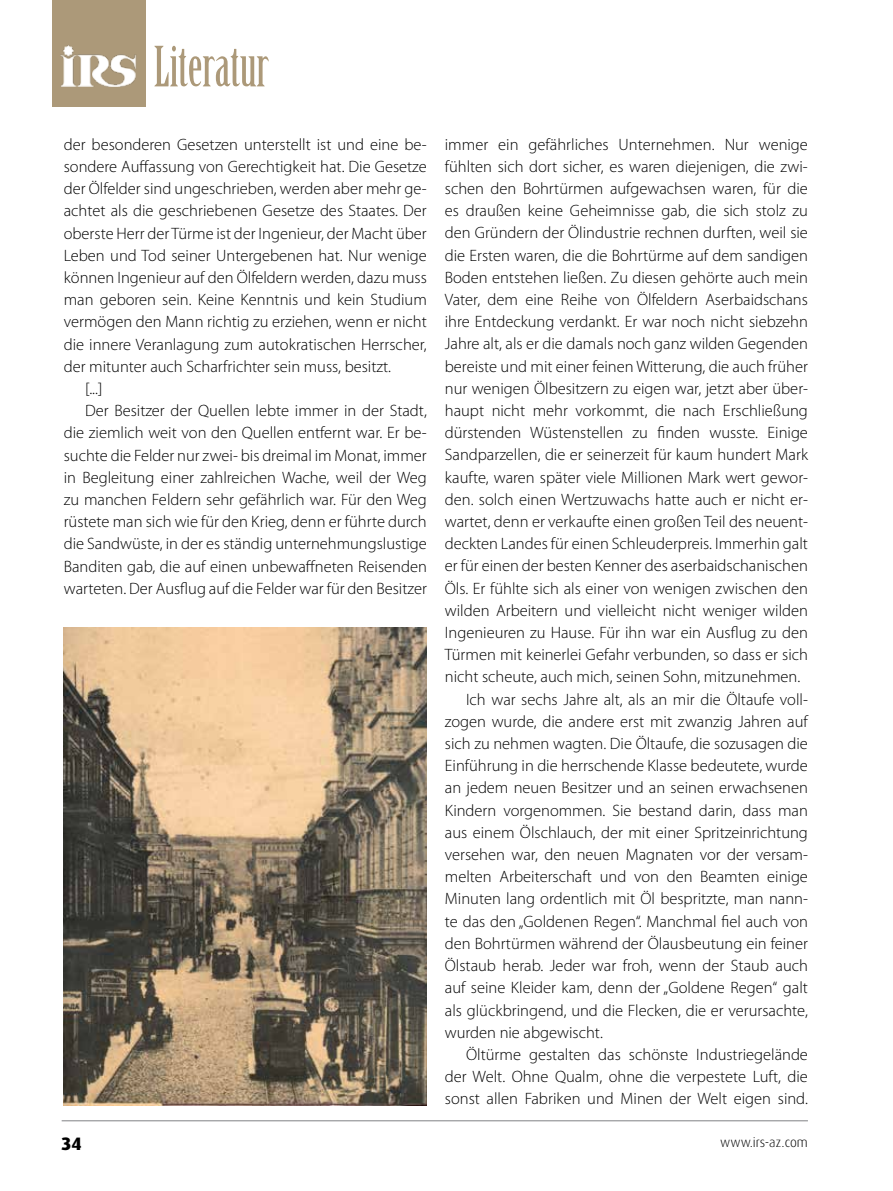
<style>
.page{position:relative;width:893px;height:1191px;background:#fff}
.page>*{position:absolute;margin:0;border:0;box-sizing:border-box;transform-origin:0 0}
.t1{font:54.15px "Birch Std";color:#ac9979}
.t2{font:800 18px "Dax Pro";color:#000}
.t3{font:300 16.5px "Myriad Pro";color:#000}
.t4{font:300 13.5px "Dax Pro";color:#000}
</style>
<div class="page">
<hr style="left:62px;top:1120px;width:746px;height:1px;background:#808285">
<div style="left:52px;top:0;width:94px;height:106px;background:#ac9979"></div>
<img style="left:60px;top:45px;width:76px;height:41px">
<img style="left:64px;top:627px;width:362px;height:479px">
<h1 class="t1" style="left:154px;top:36px;width:116px">Literatur</h1>
<p class="t3" style="left:64px;top:135px;width:365px">der besonderen Gesetzen unterstellt ist und eine be-</p>
<p class="t3" style="left:64px;top:157px;width:365px">sondere Auffassung von Gerechtigkeit hat. Die Gesetze</p>
<p class="t3" style="left:64px;top:180px;width:365px">der Ölfelder sind ungeschrieben, werden aber mehr ge-</p>
<p class="t3" style="left:64px;top:202px;width:365px">achtet als die geschriebenen Gesetze des Staates. Der</p>
<p class="t3" style="left:64px;top:224px;width:365px">oberste Herr der Türme ist der Ingenieur, der Macht über</p>
<p class="t3" style="left:64px;top:246px;width:365px">Leben und Tod seiner Untergebenen hat. N ur wenige</p>
<p class="t3" style="left:64px;top:268px;width:365px">können Ingenieur auf den Ölfeldern werden, dazu muss</p>
<p class="t3" style="left:64px;top:291px;width:365px">man geboren sein. Keine Kenntnis und kein Studium</p>
<p class="t3" style="left:64px;top:313px;width:365px">vermögen den Mann richtig zu erziehen, wenn er nicht</p>
<p class="t3" style="left:64px;top:335px;width:365px">die innere Veranlagung zum autokratischen Herrscher,</p>
<p class="t3" style="left:64px;top:357px;width:329px">der mitunter auch Scharfrichter sein muss, besitzt.</p>
<p class="t3" style="left:85px;top:379px;width:19px">[...]</p>
<p class="t3" style="left:85px;top:401px;width:343px">Der Besitzer der Quellen lebte immer in der Stadt,</p>
<p class="t3" style="left:64px;top:424px;width:365px">die ziemlich weit von den Quellen entfernt war. Er be-</p>
<p class="t3" style="left:64px;top:446px;width:365px">suchte die Felder nur zwei- bis dreimal im Monat, immer</p>
<p class="t3" style="left:64px;top:468px;width:365px">in Begleitung einer zahlreichen Wache, weil der Weg</p>
<p class="t3" style="left:64px;top:490px;width:365px">zu manchen Feldern sehr gefährlich war. Für den Weg</p>
<p class="t3" style="left:64px;top:512px;width:364px">rüstete man sich wie für den Krieg, denn er führte durch</p>
<p class="t3" style="left:64px;top:535px;width:365px">die Sandwüste, in der es ständig unternehmungslustige</p>
<p class="t3" style="left:64px;top:557px;width:365px">Banditen gab, die auf einen unbewaffneten Reisenden</p>
<p class="t3" style="left:64px;top:579px;width:365px">warteten. Der Ausflug auf die Felder war für den Besitzer</p>
<p class="t3" style="left:445px;top:135px;width:365px">immer ein gefährliches Unternehmen. N ur wenige</p>
<p class="t3" style="left:445px;top:157px;width:365px">fühlten sich dort sicher, es waren diejenigen, die zwi-</p>
<p class="t3" style="left:445px;top:179px;width:365px">schen den Bohrtürmen aufgewachsen waren, für die</p>
<p class="t3" style="left:445px;top:202px;width:365px">es draußen keine Geheimnisse gab, die sich stolz zu</p>
<p class="t3" style="left:445px;top:224px;width:365px">den Gründern der Ölindustrie rechnen durften, weil sie</p>
<p class="t3" style="left:445px;top:246px;width:365px">die Ersten waren, die die Bohrtürme auf dem sandigen</p>
<p class="t3" style="left:445px;top:268px;width:365px">Boden entstehen ließen. Zu diesen gehörte auch mein</p>
<p class="t3" style="left:445px;top:290px;width:365px">Vater, dem eine Reihe von Ölfeldern Aserbaidschans</p>
<p class="t3" style="left:445px;top:313px;width:365px">ihre Entdeckung verdankt. Er war noch nicht siebzehn</p>
<p class="t3" style="left:445px;top:335px;width:365px">Jahre alt, als er die damals noch ganz wilden Gegenden</p>
<p class="t3" style="left:445px;top:357px;width:365px">bereiste und mit einer feinen Witterung, die auch früher</p>
<p class="t3" style="left:445px;top:379px;width:365px">nur wenigen Ölbesitzern zu eigen war, jetzt aber über-</p>
<p class="t3" style="left:445px;top:401px;width:365px">haupt nicht mehr vorkommt, die nach Erschließung</p>
<p class="t3" style="left:445px;top:424px;width:365px">dürstenden Wüstenstellen zu finden wusste. Einige</p>
<p class="t3" style="left:445px;top:446px;width:365px">Sandparzellen, die er seinerzeit für kaum hundert Mark</p>
<p class="t3" style="left:445px;top:468px;width:365px">kaufte, waren später viele Millionen Mark wert gewor-</p>
<p class="t3" style="left:445px;top:490px;width:365px">den. solch einen Wertzuwachs hatte auch er nicht er-</p>
<p class="t3" style="left:445px;top:512px;width:365px">wartet, denn er verkaufte einen großen Teil des neuent-</p>
<p class="t3" style="left:445px;top:535px;width:365px">deckten Landes für einen Schleuderpreis. Immerhin galt</p>
<p class="t3" style="left:445px;top:557px;width:365px">er für einen der besten Kenner des aserbaidschanischen</p>
<p class="t3" style="left:445px;top:579px;width:365px">Öls. Er fühlte sich als einer von wenigen zwischen den</p>
<p class="t3" style="left:445px;top:601px;width:365px">wilden Arbeitern und vielleicht nicht weniger wilden</p>
<p class="t3" style="left:445px;top:623px;width:365px">Ingenieuren zu Hause. Für ihn war ein Ausflug zu den</p>
<p class="t3" style="left:445px;top:645px;width:365px">Türmen mit keinerlei Gefahr verbunden, so dass er sich</p>
<p class="t3" style="left:445px;top:668px;width:357px">nicht scheute, auch mich, seinen Sohn, mitzunehmen.</p>
<p class="t3" style="left:466px;top:690px;width:343px">Ich war sechs Jahre alt, als an mir die Öltaufe voll-</p>
<p class="t3" style="left:445px;top:712px;width:364px">zogen wurde, die andere erst mit zwanzig Jahren auf</p>
<p class="t3" style="left:445px;top:734px;width:365px">sich zu nehmen wagten. Die Öltaufe, die sozusagen die</p>
<p class="t3" style="left:445px;top:756px;width:365px">Einführung in die herrschende Klasse bedeutete, wurde</p>
<p class="t3" style="left:445px;top:779px;width:365px">an jedem neuen Besitzer und an seinen erwachsenen</p>
<p class="t3" style="left:445px;top:801px;width:365px">Kindern vorgenommen. Sie bestand darin, dass man</p>
<p class="t3" style="left:445px;top:823px;width:365px">aus einem Ölschlauch, der mit einer Spritzeinrichtung</p>
<p class="t3" style="left:445px;top:845px;width:365px">versehen war, den neuen Magnaten vor der versam-</p>
<p class="t3" style="left:445px;top:867px;width:365px">melten Arbeiterschaft und von den Beamten einige</p>
<p class="t3" style="left:445px;top:890px;width:365px">Minuten lang ordentlich mit Öl bespritzte, man nann-</p>
<p class="t3" style="left:445px;top:912px;width:365px">te das den „Goldenen Regen“. Manchmal fiel auch von</p>
<p class="t3" style="left:445px;top:934px;width:365px">den Bohrtürmen während der Ölausbeutung ein feiner</p>
<p class="t3" style="left:445px;top:956px;width:365px">Ölstaub herab. Jeder war froh, wenn der Staub auch</p>
<p class="t3" style="left:445px;top:978px;width:365px">auf seine Kleider kam, denn der „Goldene Regen“ galt</p>
<p class="t3" style="left:445px;top:1001px;width:365px">als glückbringend, und die Flecken, die er verursachte,</p>
<p class="t3" style="left:445px;top:1023px;width:160px">wurden nie abgewischt.</p>
<p class="t3" style="left:466px;top:1045px;width:343px">Öltürme gestalten das schönste Industriegelände</p>
<p class="t3" style="left:445px;top:1067px;width:365px">der Welt. Ohne Qualm, ohne die verpestete Luft, die</p>
<p class="t3" style="left:445px;top:1089px;width:365px">sonst allen Fabriken und Minen der Welt eigen sind.</p>
<p class="t2" style="left:62px;top:1131px;width:21px">34</p>
<p class="t4" style="left:720px;top:1133px;width:89px">www.irs-az.com</p>
</div>
